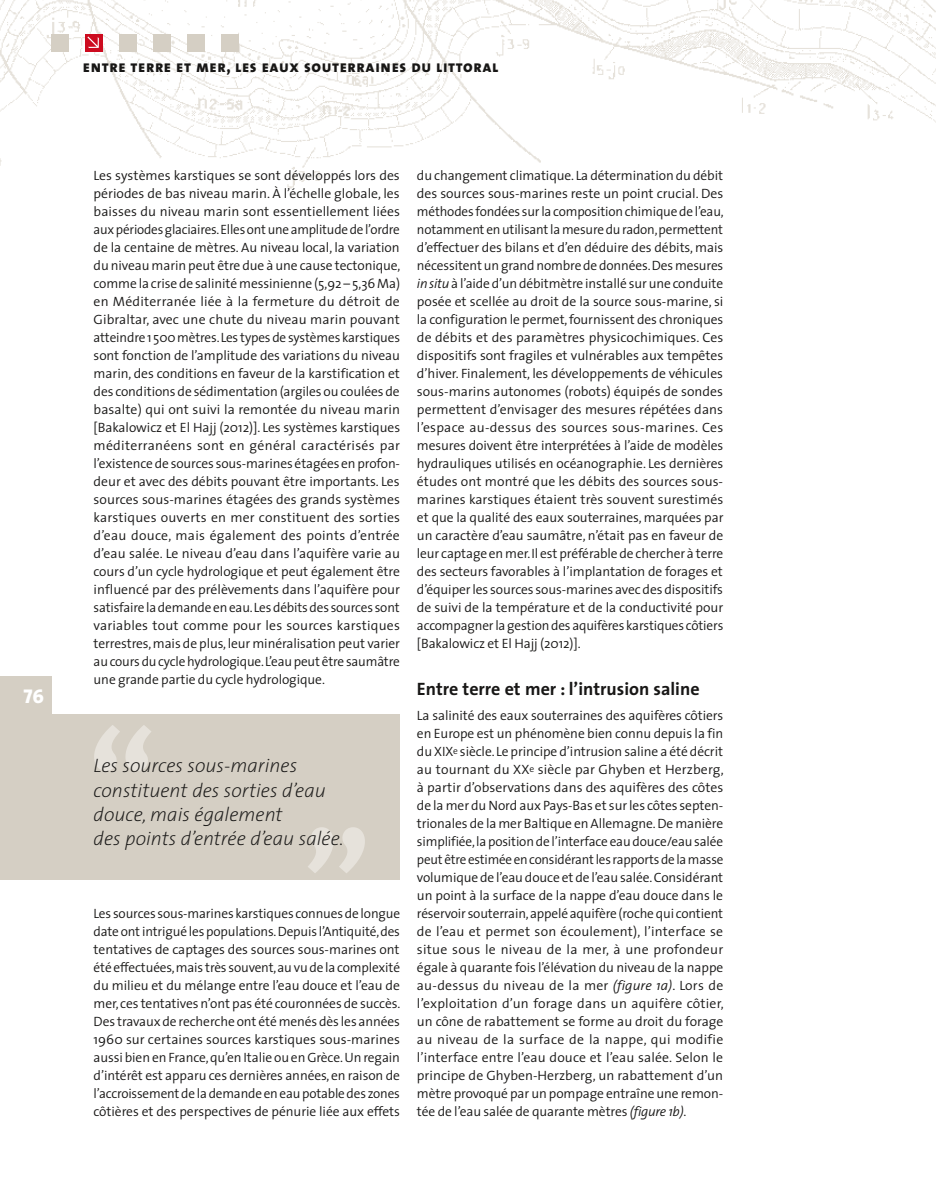
<style>
.page{position:relative;width:936px;height:1191px;background:#fff}
.page>*{position:absolute;margin:0;border:0;box-sizing:border-box;transform-origin:0 0}
.t1{font:19.95px "The Sans Extra Bold Caps";color:#fff}
.t2{font:italic 200 19.5px/24px "The Sans";color:#181716}
.t3{font:700 18px "The Sans";color:#181716}
.t4{font:16.5px "The Sans Extra Bold Caps";letter-spacing:.04em;color:#181716;scale:.95 1}
.t5{font:300 13.5px/18px "The Sans";letter-spacing:-.005em;color:#181716;text-align:justify}
.s1{font-style:italic}
</style>
<div class="page">
<img style="left:0;top:0;width:935px;height:189px">
<div style="left:119px;top:34px;width:17px;height:17px;background:#d5cfc4"></div>
<div style="left:51px;top:34px;width:17px;height:17px;background:#d5cfc4"></div>
<svg style="left:85px;top:34px;width:17px;height:17px"></svg>
<div style="left:153px;top:34px;width:17px;height:17px;background:#d5cfc4"></div>
<div style="left:187px;top:34px;width:17px;height:17px;background:#d5cfc4"></div>
<div style="left:221px;top:34px;width:17px;height:17px;background:#d5cfc4"></div>
<div style="left:0;top:676px;width:51px;height:174px;background:#d5cfc4"></div>
<div style="left:0;top:714px;width:400px;height:165px;background:#d5cfc4"></div>
<svg style="left:94px;top:725px;width:57px;height:46px"></svg>
<svg style="left:308px;top:827px;width:57px;height:46px"></svg>
<h1 class="t1" style="left:23px;top:680px;width:22px">76</h1>
<p class="t4" style="left:83px;top:53px;width:439px">entre terre et mer, les eaux souterraines du littoral</p>
<p class="t5" style="left:94px;top:166px;width:308px">Les systèmes karstiques se sont développés lors des périodes de bas niveau marin. À l’échelle globale, les baisses du niveau marin sont essentiellement liées aux périodes glaciaires. Elles ont une amplitude de l’ordre de la centaine de mètres. Au niveau local, la variation du niveau marin peut être due à une cause tectonique, comme la crise de salinité messinienne (5,92 – 5,36 Ma) en Méditerranée liée à la fermeture du détroit de Gibraltar, avec une chute du niveau marin pouvant atteindre 1 500 mètres. Les types de systèmes karstiques sont fonction de l’amplitude des variations du niveau marin, des conditions en faveur de la karstification et des conditions de sédimentation (argiles ou coulées de basalte) qui ont suivi la remontée du niveau marin [Bakalowicz et El Hajj (2012)]. Les systèmes karstiques méditerranéens sont en général caractérisés par l’existence de sources sous-marines étagées en profon&shy;deur et avec des débits pouvant être importants. Les sources sous-marines étagées des grands systèmes karstiques ouverts en mer constituent des sorties d’eau douce, mais également des points d’entrée d’eau salée. Le niveau d’eau dans l’aquifère varie au cours d’un cycle hydrologique et peut également être influencé par des prélèvements dans l’aquifère pour satisfaire la demande en eau. Les débits des sources sont variables tout comme pour les sources karstiques terrestres, mais de plus, leur minéralisation peut varier au cours du cycle hydrologique. L’eau peut être saumâtre une grande partie du cycle hydrologique.</p>
<h2 class="t2" style="left:94px;top:753px;width:252px">Les sources sous-marines constituent des sorties d’eau douce, mais également<br>des points d’entrée d’eau salée.</h2>
<p class="t5" style="left:94px;top:904px;width:308px">Les sources sous-marines karstiques connues de longue date ont intrigué les populations. Depuis l’Antiquité, des tentatives de captages des sources sous-marines ont été effectuées, mais très souvent, au vu de la complexité du milieu et du mélange entre l’eau douce et l’eau de mer, ces tentatives n’ont pas été couronnées de succès.<br>Des travaux de recherche ont été menés dès les années 1960 sur certaines sources karstiques sous-marines aussi bien en France, qu’en Italie ou en Grèce. Un regain d’intérêt est apparu ces dernières années, en raison de l’accroissement de la demande en eau potable des zones côtières et des perspectives de pénurie liée aux effets</p>
<p class="t5" style="left:417px;top:166px;width:308px">du changement climatique. La détermination du débit des sources sous-marines reste un point crucial. Des méthodes fondées sur la composition chimique de l’eau, notamment en utilisant la mesure du radon, permettent d’effectuer des bilans et d’en déduire des débits, mais nécessitent un grand nombre de données. Des mesures <span class="s1">in situ</span> à l’aide d’un débitmètre installé sur une conduite posée et scellée au droit de la source sous-marine, si la configuration le permet, fournissent des chroniques de débits et des paramètres physicochimiques. Ces dispositifs sont fragiles et vulnérables aux tempêtes d’hiver. Finalement, les développements de véhicules sous-marins autonomes (robots) équipés de sondes permettent d’envisager des mesures répétées dans l’espace au-dessus des sources sous-marines. Ces mesures doivent être interprétées à l’aide de modèles hydrauliques utilisés en océanographie. Les dernières études ont montré que les débits des sources sous&shy;marines karstiques étaient très souvent surestimés et que la qualité des eaux souterraines, marquées par un caractère d’eau saumâtre, n’était pas en faveur de leur captage en mer. Il est préférable de chercher à terre des secteurs favorables à l’implantation de forages et d’équiper les sources sous-marines avec des dispositifs de suivi de la température et de la conductivité pour accompagner la gestion des aquifères karstiques côtiers [Bakalowicz et El Hajj (2012)].</p>
<h3 class="t3" style="left:417px;top:673px;width:284px">Entre terre et mer : l’intrusion saline</h3>
<p class="t5" style="left:417px;top:706px;width:308px">La salinité des eaux souterraines des aquifères côtiers en Europe est un phénomène bien connu depuis la fin du XIX<sup>e</sup> siècle. Le principe d’intrusion saline a été décrit au tournant du XX<sup>e</sup> siècle par Ghyben et Herzberg, à partir d’observations dans des aquifères des côtes de la mer du Nord aux Pays-Bas et sur les côtes septen&shy;trionales de la mer Baltique en Allemagne. De manière simplifiée, la position de l’interface eau douce/eau salée peut être estimée en considérant les rapports de la masse volumique de l’eau douce et de l’eau salée. Considérant un point à la surface de la nappe d’eau douce dans le réservoir souterrain, appelé aquifère (roche qui contient de l’eau et permet son écoulement), l’interface se situe sous le niveau de la mer, à une profondeur égale à quarante fois l’élévation du niveau de la nappe au-dessus du niveau de la mer <span class="s1">(figure 1a)</span>. Lors de l’exploitation d’un forage dans un aquifère côtier, un cône de rabattement se forme au droit du forage au niveau de la surface de la nappe, qui modifie l’interface entre l’eau douce et l’eau salée. Selon le principe de Ghyben-Herzberg, un rabattement d’un mètre provoqué par un pompage entraîne une remon&shy;tée de l’eau salée de quarante mètres <span class="s1">(figure 1b)</span>.</p>
</div>
